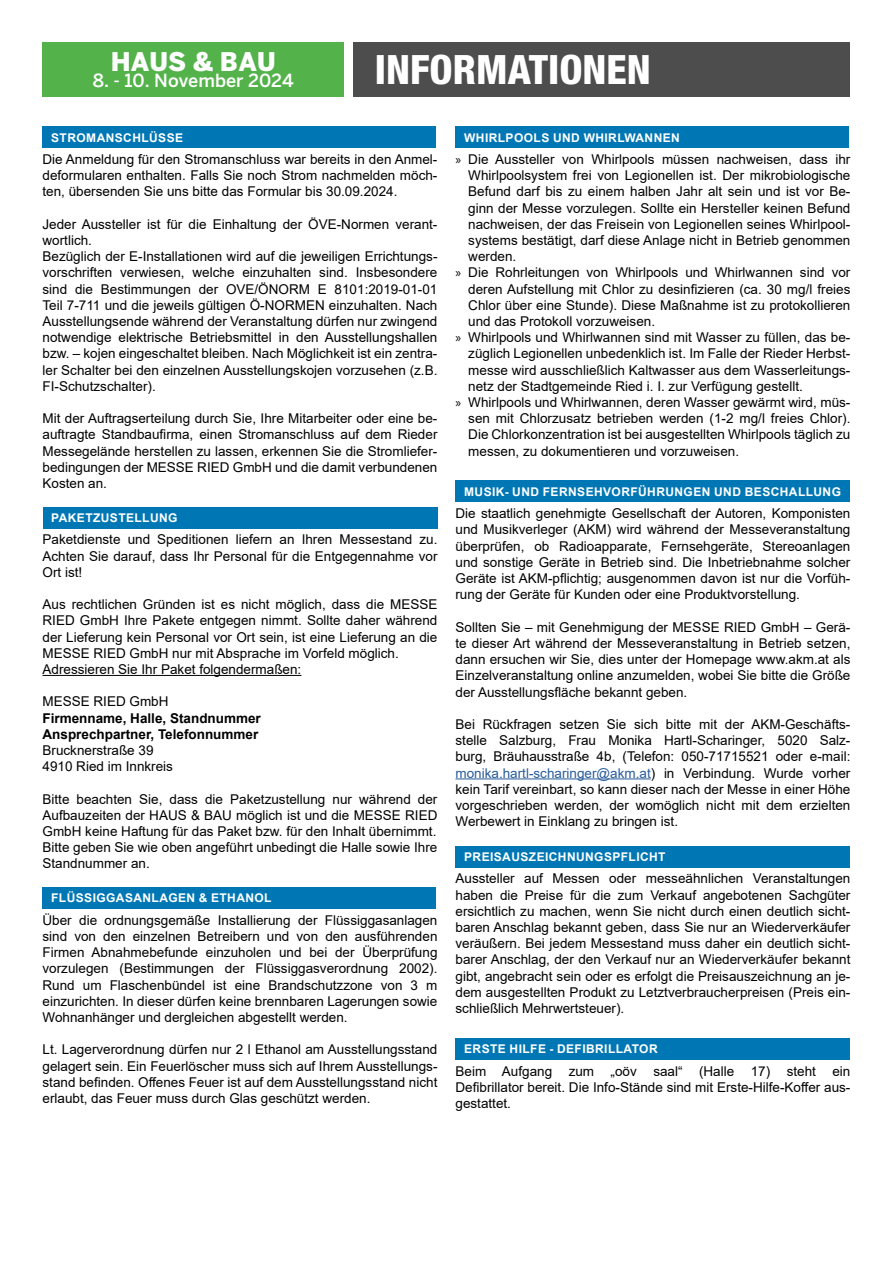
<style>
.page{position:relative;width:893px;height:1263px;background:#fff}
.page>*{position:absolute;margin:0;border:0;box-sizing:border-box;transform-origin:0 0}
.t1{font:800 condensed 40.5px "Helvetica Neue LT Std";color:#fff}
.t2{font:900 25.5px "Benton Sans";color:#fff}
.t3{font:500 18px "Benton Sans";color:#fff}
.t4{font:13.5px/16.2px "Arial";color:#000;text-align:justify}
.t5{font:700 13.5px/16.2px "Arial";color:#000}
.t6{font:700 12px "Arial";letter-spacing:.035em;color:#fff}
.s1{font-family:"Myriad Pro"}
.s2{color:#275b9b}
</style>
<div class="page">
<hr style="left:43px;top:675px;width:258px;height:1px;background:#000">
<div style="left:43px;top:126px;width:393px;height:22px;background:#0077b5"></div>
<div style="left:43px;top:507px;width:394px;height:21px;background:#0077b5"></div>
<div style="left:43px;top:887px;width:393px;height:21px;background:#0077b5"></div>
<hr style="left:455px;top:778px;width:196px;height:1px;background:#275b9b">
<div style="left:455px;top:126px;width:394px;height:22px;background:#0077b5"></div>
<div style="left:455px;top:481px;width:395px;height:21px;background:#0077b5"></div>
<div style="left:455px;top:846px;width:395px;height:21px;background:#0077b5"></div>
<div style="left:455px;top:1038px;width:395px;height:21px;background:#0077b5"></div>
<div style="left:43px;top:43px;width:301px;height:54px;background:#53b24a"></div>
<div style="left:354px;top:43px;width:496px;height:54px;background:#4d4d4d"></div>
<h2 class="t2" style="left:111px;top:46px;width:166px">HAUS &amp; BAU</h2>
<h3 class="t3" style="left:93px;top:70px;width:202px">8. - 10. November 2024</h3>
<h1 class="t1" style="left:375px;top:45px;width:278px">INFORMATIONEN</h1>
<p class="t6" style="left:51px;top:129px;width:133px">STROMANSCHLÜSSE</p>
<p class="t4" style="left:43px;top:151px;width:396px">Die Anmeldung für den Stromanschluss war bereits in den Anmel&shy;deformularen enthalten. Falls Sie noch Strom nachmelden möch&shy;ten, übersenden Sie uns bitte das Formular bis 30.09.2024.</p>
<p class="t4" style="left:43px;top:216px;width:396px;text-align:left">Jeder Aussteller ist für die Einhaltung der ÖVE-Normen verant&shy;wortlich.<br>Bezüglich der E-Installationen wird auf die jeweiligen Errichtungs&shy;vorschriften verwiesen, welche einzuhalten sind. Insbesondere sind die Bestimmungen der OVE/ÖNORM E 8101:2019-01-01<br>Teil 7-711 und die jeweils gültigen Ö-NORMEN einzuhalten. Nach Ausstellungsende während der Veranstaltung dürfen nur zwingend notwendige elektrische Betriebsmittel in den Ausstellungshallen bzw. – kojen eingeschaltet bleiben. Nach Möglichkeit ist ein zentra&shy;ler Schalter bei den einzelnen Ausstellungskojen vorzusehen (z.B.<br>FI-Schutzschalter).</p>
<p class="t4" style="left:43px;top:410px;width:396px">Mit der Auftragserteilung durch Sie, Ihre Mitarbeiter oder eine be&shy;auftragte Standbaufirma, einen Stromanschluss auf dem Rieder Messegelände herstellen zu lassen, erkennen Sie die Stromliefer&shy;bedingungen der MESSE RIED GmbH und die damit verbundenen Kosten an.</p>
<p class="t6" style="left:51px;top:509px;width:128px">PAKETZUSTELLUNG</p>
<p class="t4" style="left:43px;top:531px;width:396px">Paketdienste und Speditionen liefern an Ihren Messestand zu.<br>Achten Sie darauf, dass Ihr Personal für die Entgegennahme vor Ort ist!</p>
<p class="t4" style="left:43px;top:596px;width:396px;text-align:left">Aus rechtlichen Gründen ist es nicht möglich, dass die MESSE RIED GmbH Ihre Pakete entgegen nimmt. Sollte daher während der Lieferung kein Personal vor Ort sein, ist eine Lieferung an die MESSE RIED GmbH nur mit Absprache im Vorfeld möglich.<br>Adressieren Sie Ihr Paket folgendermaßen:</p>
<p class="t4" style="left:43px;top:693px;width:128px">MESSE RIED GmbH</p>
<p class="t5" style="left:43px;top:710px;width:220px">Firmenname, Halle, Standnummer<br>Ansprechpartner, Telefonnummer</p>
<p class="t4" style="left:43px;top:742px;width:132px">Brucknerstraße 39<br>4910 Ried im Innkreis</p>
<p class="t4" style="left:43px;top:791px;width:396px">Bitte beachten Sie, dass die Paketzustellung nur während der Aufbauzeiten der HAUS &amp; BAU möglich ist und die MESSE RIED GmbH keine Haftung für das Paket bzw. für den Inhalt übernimmt.<br>Bitte geben Sie wie oben angeführt unbedingt die Halle sowie Ihre Standnummer an.</p>
<p class="t6" style="left:51px;top:890px;width:222px">FLÜSSIGGASANLAGEN &amp; ETHANOL</p>
<p class="t4" style="left:43px;top:912px;width:396px">Über die ordnungsgemäße Installierung der Flüssiggasanlagen sind von den einzelnen Betreibern und von den ausführenden Firmen Abnahmebefunde einzuholen und bei der Überprüfung vorzulegen (Bestimmungen der Flüssiggasverordnung 2002).<br>Rund um Flaschenbündel ist eine Brandschutzzone von 3 m einzurichten. In dieser dürfen keine brennbaren Lagerungen sowie Wohnanhänger und dergleichen abgestellt werden.</p>
<p class="t4" style="left:43px;top:1041px;width:396px">Lt. Lagerverordnung dürfen nur 2 l Ethanol am Ausstellungsstand gelagert sein. Ein Feuerlöscher muss sich auf Ihrem Ausstellungs&shy;stand befinden. Offenes Feuer ist auf dem Ausstellungsstand nicht erlaubt, das Feuer muss durch Glas geschützt werden.</p>
<p class="t6" style="left:464px;top:129px;width:217px">WHIRLPOOLS UND WHIRLWANNEN</p>
<p class="t4" style="left:455px;top:151px;width:396px"><span class="s1">»</span> Die Aussteller von Whirlpools müssen nachweisen, dass ihr</p>
<p class="t4" style="left:468px;top:167px;width:384px">Whirlpoolsystem frei von Legionellen ist. Der mikrobiologische</p>
<p class="t4" style="left:468px;top:183px;width:384px">Befund darf bis zu einem halben Jahr alt sein und ist vor Be-</p>
<p class="t4" style="left:468px;top:200px;width:384px">ginn der Messe vorzulegen. Sollte ein Hersteller keinen Befund</p>
<p class="t4" style="left:468px;top:216px;width:384px">nachweisen, der das Freisein von Legionellen seines Whirlpool-</p>
<p class="t4" style="left:468px;top:232px;width:384px">systems bestätigt, darf diese Anlage nicht in Betrieb genommen</p>
<p class="t4" style="left:468px;top:248px;width:50px">werden.</p>
<p class="t4" style="left:455px;top:264px;width:396px"><span class="s1">»</span> Die Rohrleitungen von Whirlpools und Whirlwannen sind vor</p>
<p class="t4" style="left:468px;top:281px;width:384px">deren Aufstellung mit Chlor zu desinfizieren (ca. 30 mg/l freies</p>
<p class="t4" style="left:468px;top:297px;width:384px">Chlor über eine Stunde). Diese Maßnahme ist zu protokollieren</p>
<p class="t4" style="left:468px;top:313px;width:188px">und das Protokoll vorzuweisen.</p>
<p class="t4" style="left:455px;top:329px;width:396px"><span class="s1">»</span> Whirlpools und Whirlwannen sind mit Wasser zu füllen, das be-</p>
<p class="t4" style="left:468px;top:345px;width:384px">züglich Legionellen unbedenklich ist. Im Falle der Rieder Herbst-</p>
<p class="t4" style="left:468px;top:362px;width:384px">messe wird ausschließlich Kaltwasser aus dem Wasserleitungs-</p>
<p class="t4" style="left:468px;top:378px;width:336px">netz der Stadtgemeinde Ried i. I. zur Verfügung gestellt.</p>
<p class="t4" style="left:455px;top:394px;width:396px"><span class="s1">»</span> Whirlpools und Whirlwannen, deren Wasser gewärmt wird, müs-</p>
<p class="t4" style="left:468px;top:410px;width:384px">sen mit Chlorzusatz betrieben werden (1-2 mg/l freies Chlor).</p>
<p class="t4" style="left:468px;top:426px;width:384px">Die Chlorkonzentration ist bei ausgestellten Whirlpools täglich zu</p>
<p class="t4" style="left:468px;top:443px;width:272px">messen, zu dokumentieren und vorzuweisen.</p>
<p class="t6" style="left:464px;top:483px;width:378px">MUSIK- UND FERNSEHVORFÜHRUNGEN UND BESCHALLUNG</p>
<p class="t4" style="left:455px;top:505px;width:396px">Die staatlich genehmigte Gesellschaft der Autoren, Komponisten und Musikverleger (AKM) wird während der Messeveranstaltung überprüfen, ob Radioapparate, Fernsehgeräte, Stereoanlagen und sonstige Geräte in Betrieb sind. Die Inbetriebnahme solcher Geräte ist AKM-pflichtig; ausgenommen davon ist nur die Vorfüh&shy;rung der Geräte für Kunden oder eine Produktvorstellung.</p>
<p class="t4" style="left:455px;top:619px;width:396px">Sollten Sie – mit Genehmigung der MESSE RIED GmbH – Gerä&shy;te dieser Art während der Messeveranstaltung in Betrieb setzen, dann ersuchen wir Sie, dies unter der Homepage www.akm.at als Einzelveranstaltung online anzumelden, wobei Sie bitte die Größe der Ausstellungsfläche bekannt geben.</p>
<p class="t4" style="left:455px;top:716px;width:396px">Bei Rückfragen setzen Sie sich bitte mit der AKM-Geschäfts&shy;stelle Salzburg, Frau Monika Hartl-Scharinger, 5020 Salz&shy;burg, Bräuhausstraße 4b, (Telefon: 050-71715521 oder e-mail: <span class="s2">monika.hartl-scharinger@akm.at</span>) in Verbindung. Wurde vorher kein Tarif vereinbart, so kann dieser nach der Messe in einer Höhe vorgeschrieben werden, der womöglich nicht mit dem erzielten Werbewert in Einklang zu bringen ist.</p>
<p class="t6" style="left:464px;top:848px;width:203px">PREISAUSZEICHNUNGSPFLICHT</p>
<p class="t4" style="left:455px;top:870px;width:396px">Aussteller auf Messen oder messeähnlichen Veranstaltungen haben die Preise für die zum Verkauf angebotenen Sachgüter ersichtlich zu machen, wenn Sie nicht durch einen deutlich sicht&shy;baren Anschlag bekannt geben, dass Sie nur an Wiederverkäufer veräußern. Bei jedem Messestand muss daher ein deutlich sicht&shy;barer Anschlag, der den Verkauf nur an Wiederverkäufer bekannt gibt, angebracht sein oder es erfolgt die Preisauszeichnung an je&shy;dem ausgestellten Produkt zu Letztverbraucherpreisen (Preis ein&shy;schließlich Mehrwertsteuer).</p>
<p class="t6" style="left:464px;top:1040px;width:195px">ERSTE HILFE - DEFIBRILLATOR</p>
<p class="t4" style="left:455px;top:1063px;width:396px">Beim Aufgang zum „oöv saal“ (Halle 17) steht ein Defibrillator bereit. Die Info-Stände sind mit Erste-Hilfe-Koffer aus&shy;gestattet.</p>
</div>
